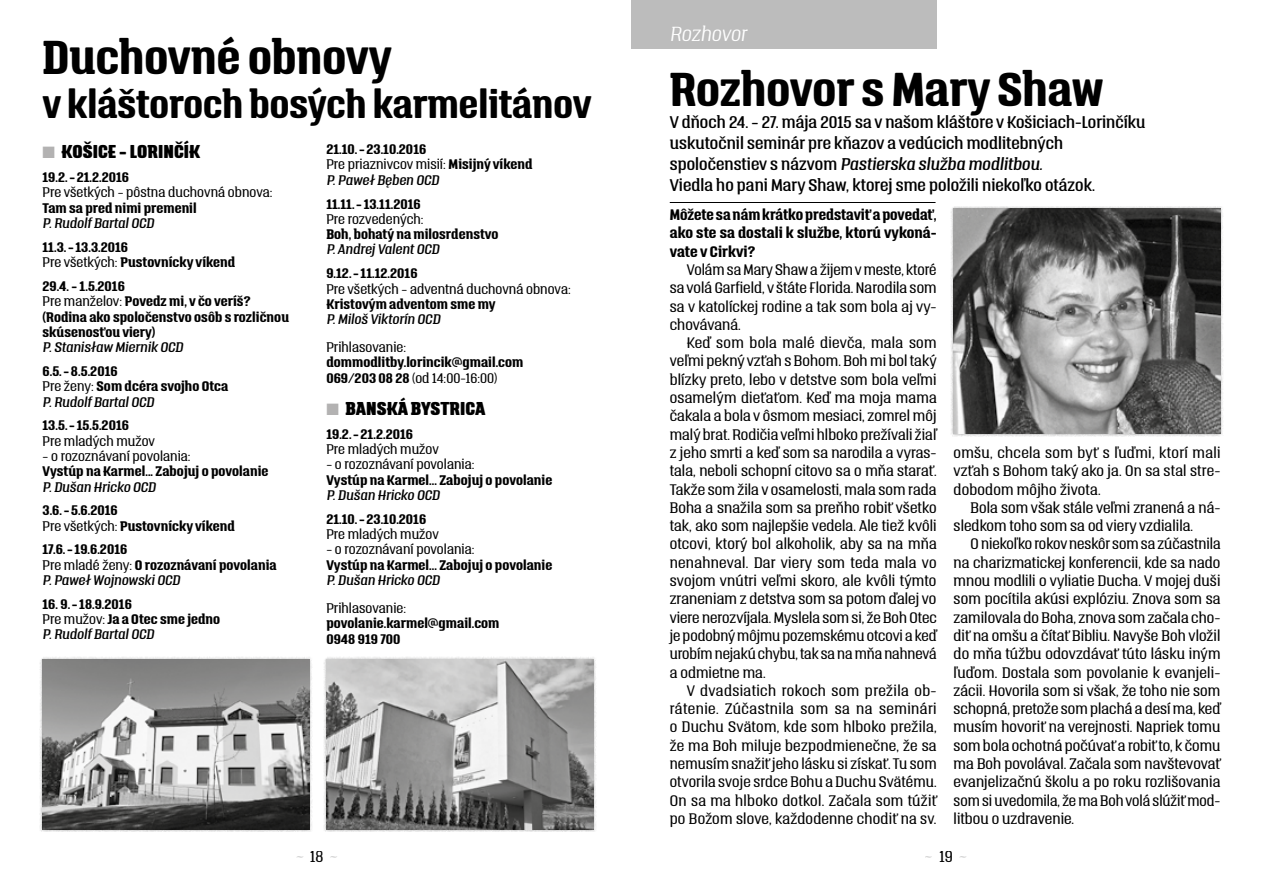
<style>
.page{position:relative;width:1263px;height:893px;background:#fff}
.page>*{position:absolute;margin:0;border:0;box-sizing:border-box;transform-origin:0 0}
.t1{font:700 42px "Triump";color:#000}
.t2{font:700 34.5px "Triump";color:#000}
.t3{font:italic 100 18px "Triump";letter-spacing:.005em;color:#fff}
.t4{font:900 16.5px "Triump";letter-spacing:.005em;color:#000}
.t5{font:15px/21px "Triump";letter-spacing:.005em;color:#000}
.t6{font:300 14.25px "Triump";color:#d0d0d0}
.t7{font:300 13.5px/18.3px "Triump";letter-spacing:.005em;color:#000;text-align:justify}
.t8{font:700 13.5px/18.3px "Triump";letter-spacing:.005em;color:#000;text-align:justify}
.t9{font:700 12.3px/15.3px "Triump";letter-spacing:.005em;color:#000}
.t10{font:300 12.3px "Triump";letter-spacing:.005em;color:#000}
.t11{font:italic 12.3px "Triump";letter-spacing:.005em;color:#000}
.s1{color:#b3b2b2}
.s2{font-weight:300}
.s3{font-weight:400;font-style:italic}
.s4{font-style:italic}
.s5{color:#000}
</style>
<div class="page">
<div style="left:631px;top:0;width:305px;height:48px;background:#bcbcbc"></div>
<hr style="left:670px;top:202px;width:265px;height:1px;background:#000">
<div style="left:323px;top:657px;width:273px;height:175px;background:#000;opacity:.3"></div>
<img style="left:326px;top:659px;width:267px;height:170px">
<div style="left:39px;top:657px;width:274px;height:175px;background:#000;opacity:.3"></div>
<img style="left:43px;top:659px;width:266px;height:170px">
<div style="left:950px;top:206px;width:274px;height:230px;background:#000;opacity:.3"></div>
<img style="left:954px;top:208px;width:266px;height:226px">
<h1 class="t1" style="left:43px;top:28px;width:351px">Duchovné obnovy</h1>
<h2 class="t2" style="left:43px;top:79px;width:551px">v kláštoroch bosých karmelitánov</h2>
<p class="t4" style="left:43px;top:140px;width:159px"><span class="s1">■</span> KOŠICE – LORINČÍK</p>
<p class="t9" style="left:43px;top:169px;width:88px">19.2. –21.2.2016</p>
<p class="t10" style="left:43px;top:184px;width:231px">Pre všetkých – pôstna duchovná obnova:</p>
<p class="t9" style="left:43px;top:200px;width:156px">Tam sa pred nimi premenil</p>
<p class="t11" style="left:43px;top:215px;width:113px">P. Rudolf Bartal OCD</p>
<p class="t9" style="left:43px;top:239px;width:194px">11.3. – 13.3.2016<br><span class="s2">Pre všetkých:</span> Pustovnícky víkend</p>
<p class="t9" style="left:43px;top:278px;width:248px">29.4. – 1.5.2016<br><span class="s2">Pre manželov:</span> Povedz mi, v čo veríš? (Rodina ako spoločenstvo osôb s rozličnou skúsenosťou viery)</p>
<p class="t11" style="left:43px;top:339px;width:142px">P. Stanisław Miernik OCD</p>
<p class="t9" style="left:43px;top:363px;width:187px">6.5. –8.5.2016<br><span class="s2">Pre ženy:</span> Som dcéra svojho Otca<br><span class="s3">P. Rudolf Bartal OCD</span></p>
<p class="t9" style="left:43px;top:417px;width:88px">13.5. – 15.5.2016</p>
<p class="t10" style="left:43px;top:432px;width:114px">Pre mladých mužov</p>
<p class="t10" style="left:43px;top:448px;width:150px">– o rozoznávaní povolania:</p>
<p class="t9" style="left:43px;top:463px;width:227px">Vystúp na Karmel... Zabojuj o povolanie</p>
<p class="t11" style="left:43px;top:478px;width:115px">P. Dušan Hricko OCD</p>
<p class="t9" style="left:43px;top:502px;width:194px">3.6. –5.6.2016<br><span class="s2">Pre všetkých:</span> Pustovnícky víkend</p>
<p class="t9" style="left:43px;top:542px;width:236px">17.6. – 19.6.2016<br><span class="s2">Pre mladé ženy:</span> O rozoznávaní povolania<br><span class="s3">P. Paweł Wojnowski OCD</span></p>
<p class="t9" style="left:43px;top:596px;width:179px">16. 9. – 18.9.2016<br><span class="s2">Pre mužov:</span> Ja a Otec sme jedno<br><span class="s3">P. Rudolf Bartal OCD</span></p>
<p class="t9" style="left:326px;top:141px;width:208px">21.10. –23.10.2016<br><span class="s2">Pre priaznivcov misií:</span> Misijný víkend<br><span class="s3">P. Paweł Bęben OCD</span></p>
<p class="t9" style="left:326px;top:196px;width:96px">11.11. – 13.11.2016</p>
<p class="t10" style="left:326px;top:210px;width:99px">Pre rozvedených:</p>
<p class="t9" style="left:326px;top:226px;width:174px">Boh, bohatý na milosrdenstvo</p>
<p class="t11" style="left:326px;top:241px;width:114px">P. Andrej Valent OCD</p>
<p class="t9" style="left:326px;top:265px;width:93px">9.12. – 11.12.2016</p>
<p class="t10" style="left:326px;top:280px;width:246px">Pre všetkých – adventná duchovná obnova:</p>
<p class="t9" style="left:326px;top:296px;width:171px">Kristovým adventom sme my</p>
<p class="t11" style="left:326px;top:311px;width:115px">P. Miloš Viktorín OCD</p>
<p class="t10" style="left:326px;top:339px;width:81px">Prihlasovanie:</p>
<p class="t9" style="left:326px;top:355px;width:198px">dommodlitby.lorincik@gmail.com<br>069/203 08 28 <span class="s2">(od 14:00-16:00)</span></p>
<p class="t4" style="left:326px;top:397px;width:161px"><span class="s1">■</span> BANSKÁ BYSTRICA</p>
<p class="t9" style="left:326px;top:426px;width:88px">19.2. –21.2.2016</p>
<p class="t10" style="left:326px;top:441px;width:114px">Pre mladých mužov</p>
<p class="t10" style="left:326px;top:456px;width:150px">– o rozoznávaní povolania:</p>
<p class="t9" style="left:326px;top:472px;width:227px">Vystúp na Karmel... Zabojuj o povolanie</p>
<p class="t11" style="left:326px;top:487px;width:115px">P. Dušan Hricko OCD</p>
<p class="t9" style="left:326px;top:511px;width:101px">21.10. –23.10.2016</p>
<p class="t10" style="left:326px;top:526px;width:114px">Pre mladých mužov</p>
<p class="t10" style="left:326px;top:541px;width:150px">– o rozoznávaní povolania:</p>
<p class="t9" style="left:326px;top:557px;width:227px">Vystúp na Karmel... Zabojuj o povolanie</p>
<p class="t11" style="left:326px;top:572px;width:115px">P. Dušan Hricko OCD</p>
<p class="t10" style="left:326px;top:600px;width:81px">Prihlasovanie:</p>
<p class="t9" style="left:326px;top:615px;width:175px">povolanie.karmel@gmail.com<br>0948 919 700</p>
<h3 class="t3" style="left:670px;top:22px;width:78px">Rozhovor</h3>
<h1 class="t1" style="left:670px;top:59px;width:435px">Rozhovor s Mary Shaw</h1>
<p class="t5" style="left:670px;top:112px;width:477px">V dňoch 24. – 27. mája 2015 sa v našom kláštore v Košiciach-Lorinčíku uskutočnil seminár pre kňazov a vedúcich modlitebných spoločenstiev s názvom <span class="s4">Pastierska služba modlitbou.<br></span>Viedla ho pani Mary Shaw, ktorej sme položili niekoľko otázok.</p>
<p class="t8" style="left:670px;top:205px;width:268px">Môžete sa nám krátko predstaviť apovedať, ako ste sa dostali k službe, ktorú vykoná&shy;vate v Cirkvi?</p>
<p class="t7" style="left:670px;top:260px;width:268px;text-indent:17px">Volám sa Mary Shaw a žijem vmeste, ktoré sa volá Garfield, v štáte Florida. Narodila som sa v katolíckej rodine a tak som bola aj vy&shy;chovávaná.</p>
<p class="t7" style="left:670px;top:333px;width:268px;text-indent:17px">Keď som bola malé dievča, mala som veľmi pekný vzťah s Bohom. Boh mi bol taký blízky preto, lebo v detstve som bola veľmi osamelým dieťaťom. Keď ma moja mama čakala a bola v ôsmom mesiaci, zomrel môj malý brat. Rodičia veľmi hlboko prežívali žiaľ z jeho smrti a keď som sa narodila a vyras&shy;tala, neboli schopní citovo sa o mňa starať.<br>Takže som žila v osamelosti, mala som rada Boha a snažila som sa preňho robiť všetko tak, ako som najlepšie vedela. Ale tiež kvôli otcovi, ktorý bol alkoholik, aby sa na mňa nenahneval. Dar viery som teda mala vo svojom vnútri veľmi skoro, ale kvôli týmto zraneniam z detstva som sa potom ďalej vo viere nerozvíjala. Myslela som si, že Boh Otec je podobný môjmu pozemskému otcovi a keď urobím nejakú chybu, tak sa na mňa nahnevá a odmietne ma.</p>
<p class="t7" style="left:670px;top:681px;width:269px;text-indent:17px">V dvadsiatich rokoch som prežila ob&shy;rátenie. Zúčastnila som sa na seminári o Duchu Svätom, kde som hlboko prežila, že ma Boh miluje bezpodmienečne, že sa nemusím snažiť jeho lásku si získať. Tu som otvorila svoje srdce Bohu a Duchu Svätému.<br>On sa ma hlboko dotkol. Začala som túžiť po Božom slove, každodenne chodiť na sv.</p>
<p class="t7" style="left:954px;top:443px;width:268px">omšu, chcela som byť s ľuďmi, ktorí mali vzťah s Bohom taký ako ja. On sa stal stre&shy;dobodom môjho života.</p>
<p class="t7" style="left:954px;top:498px;width:268px;text-indent:17px">Bola som však stále veľmi zranená a ná&shy;sledkom toho som sa od viery vzdialila.</p>
<p class="t7" style="left:954px;top:535px;width:269px;text-indent:17px">O niekoľko rokov neskôr som sa zúčastnila na charizmatickej konferencii, kde sa nado mnou modlili o vyliatie Ducha. V mojej duši som pocítila akúsi explóziu. Znova som sa zamilovala do Boha, znova som začala cho&shy;diť na omšu a čítať Bibliu. Navyše Boh vložil do mňa túžbu odovzdávať túto lásku iným ľuďom. Dostala som povolanie k evanjeli&shy;zácii. Hovorila som si však, že toho nie som schopná, pretože som plachá a desí ma, keď musím hovoriť na verejnosti. Napriek tomu som bola ochotná počúvať a robiť to, k čomu ma Boh povolával. Začala som navštevovať evanjelizačnú školu a po roku rozlišovania som si uvedomila, že ma Boh volá slúžiť mod&shy;litbou o uzdravenie.</p>
<p class="t6" style="left:296px;top:847px;width:44px">~ <span class="s5">18</span> ~</p>
<p class="t6" style="left:925px;top:847px;width:44px">~ <span class="s5">19</span> ~</p>
</div>
